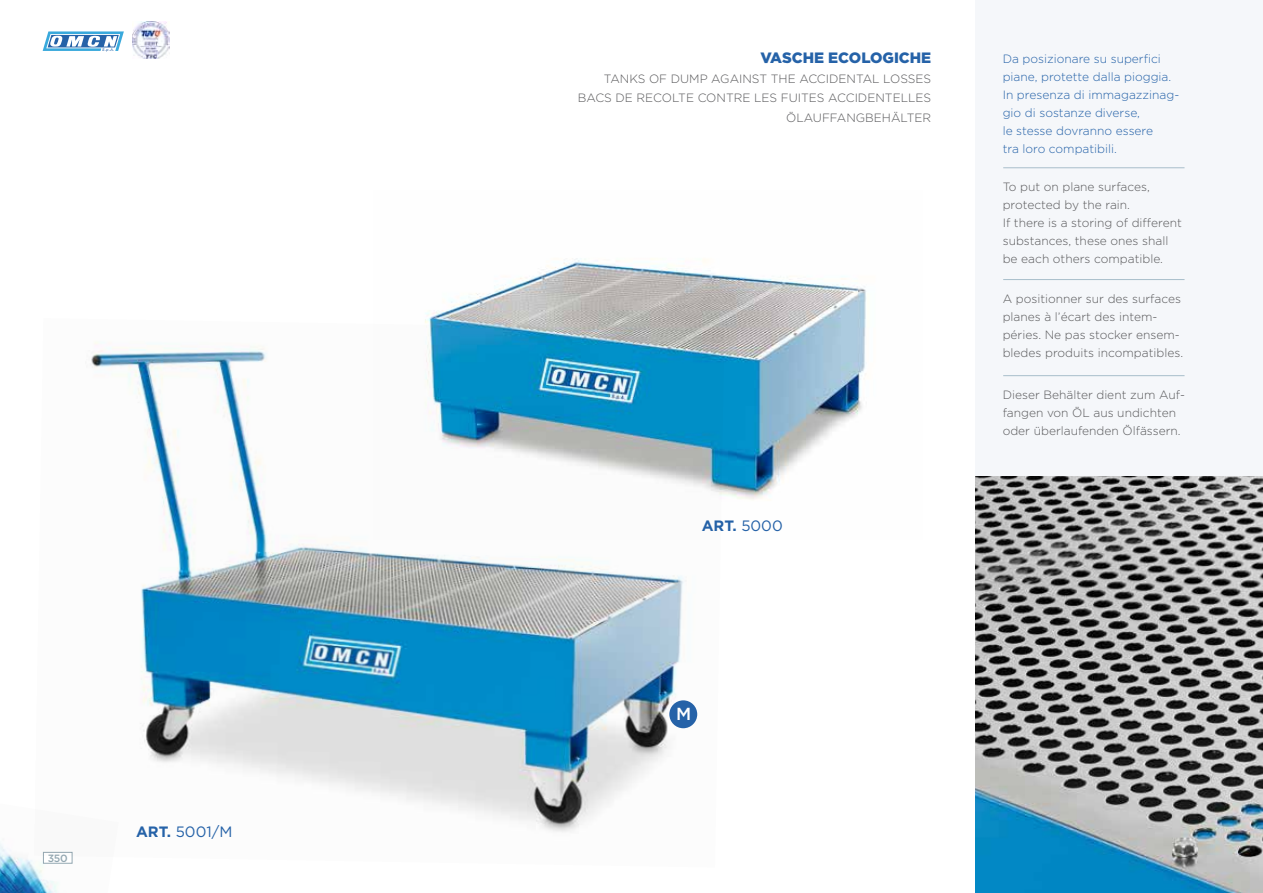
<style>
.page{position:relative;width:1263px;height:893px;background:#fff}
.page>*{position:absolute;margin:0;border:0;box-sizing:border-box;transform-origin:0 0}
.t1{font:500 17.4px "Gotham";color:#fff}
.t2{font:900 15px "Gotham";color:#2562a8}
.t3{font:15px "Gotham";color:#2562a8}
.t4{font:700 15px "Gotham";color:#2562a8}
.t5{font:300 12px/18px "Gotham";color:#58585a}
.t6{font:300 12px/18px "Gotham";color:#2562a8}
.t7{font:500 10.5px "Gotham";color:#94a8b2}
.s1{font-weight:700}
.s2{font-weight:400}
</style>
<div class="page">
<img style="left:0;top:843px;width:58px;height:50px">
<svg style="left:42px;top:31px;width:82px;height:21px"></svg>
<img style="left:133px;top:21px;width:37px;height:37px">
<img style="left:34px;top:342px;width:664px;height:525px">
<img style="left:374px;top:258px;width:492px;height:282px">
<div style="left:975px;top:0;width:288px;height:603px;background:#f5f7fa"></div>
<hr style="left:1003px;top:168px;width:181px;height:1px;background:#a8beca">
<hr style="left:1003px;top:279px;width:181px;height:1px;background:#a8beca">
<hr style="left:1003px;top:375px;width:181px;height:1px;background:#a8beca">
<img style="left:975px;top:476px;width:288px;height:417px">
<div style="left:669px;top:700px;width:28px;height:28px;background:#2562a8;border-radius:50%"></div>
<p class="t7" style="left:48px;top:852px;width:22px">350</p>
<p class="t3" style="left:136px;top:823px;width:98px"><span class="s1">ART.</span> 5001/M</p>
<p class="t2" style="left:760px;top:49px;width:172px">VASCHE ECOLOGICHE</p>
<p class="t5" style="left:578px;top:69px;width:355px;line-height:19.5px;text-align:right">TANKS OF DUMP AGAINST THE ACCIDENTAL LOSSES<br>BACS DE RECOLTE CONTRE LES FUITES ACCIDENTELLES<br>ÖLAUFFANGBEHÄLTER</p>
<p class="t4" style="left:702px;top:517px;width:83px">ART. <span class="s2">5000</span></p>
<h1 class="t1" style="left:676px;top:704px;width:17px">M</h1>
<p class="t6" style="left:1003px;top:50px;width:178px">Da posizionare su superfici piane, protette dalla pioggia.<br>In presenza di immagazzinag&shy;gio di sostanze diverse,<br>le stesse dovranno essere<br>tra loro compatibili.</p>
<p class="t5" style="left:1003px;top:177px;width:181px">To put on plane surfaces, protected by the rain.<br>If there is a storing of different substances, these ones shall be each others compatible.</p>
<p class="t5" style="left:1003px;top:290px;width:182px">A positionner sur des surfaces planes à l’écart des intem&shy;péries. Ne pas stocker ensem&shy;bledes produits incompatibles.</p>
<p class="t5" style="left:1003px;top:386px;width:184px">Dieser Behälter dient zum Auf&shy;fangen von ÖL aus undichten oder überlaufenden Ölfässern.</p>
</div>
